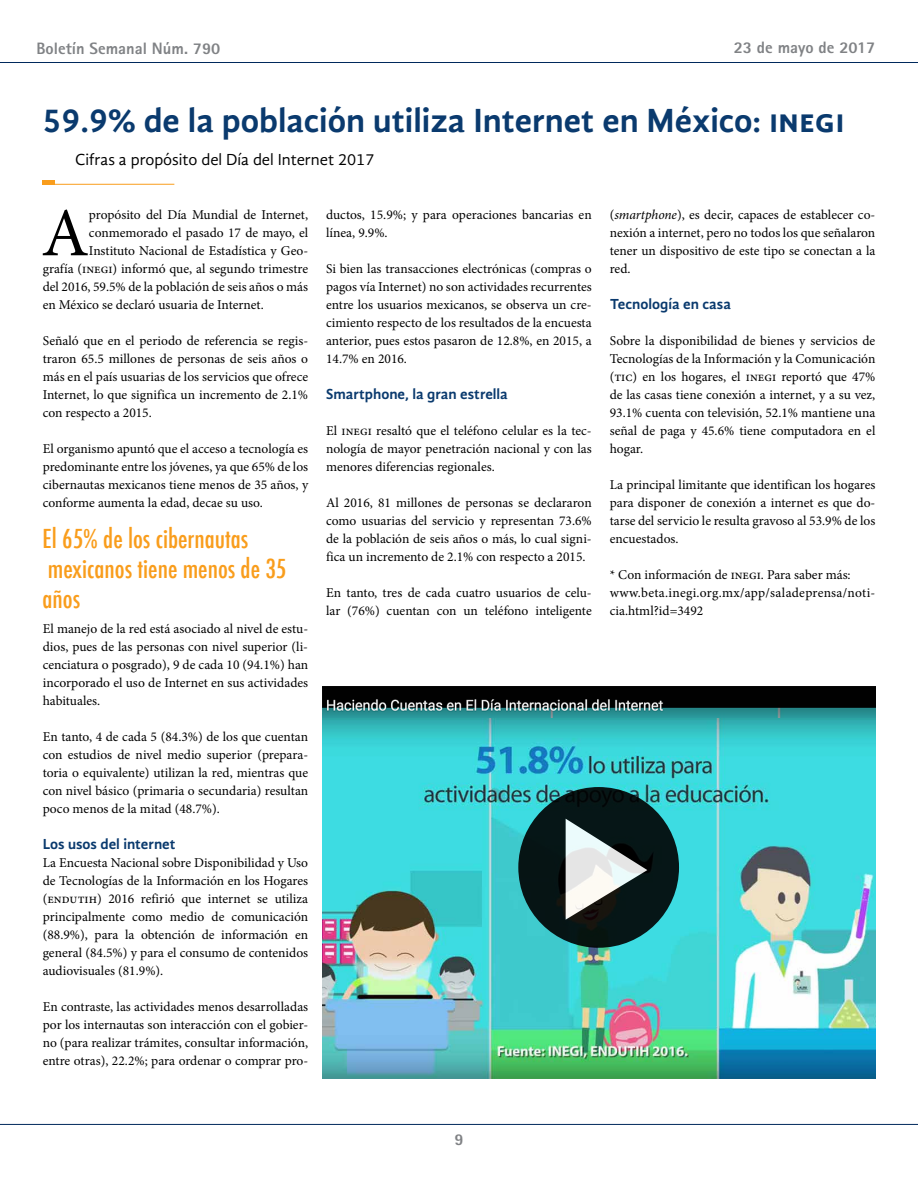
<style>
.page{position:relative;width:918px;height:1188px;background:#fff}
.page>*{position:absolute;margin:0;border:0;box-sizing:border-box;transform-origin:0 0}
.t1{font:68.85px "Minion Pro";color:#000}
.t2{font:700 34.5px "Gandhi Sans";color:#0a3a6e}
.t3{font:500 condensed 25.5px/30px "Futura";color:#f99d1c}
.t4{font:16.5px "Gandhi Sans";color:#000}
.t5{font:800 16.5px "Rotis Sans Serif";color:#808285}
.t6{font:700 15px "Gandhi Sans";color:#0a3a6e}
.t7{font:13.5px/18px "Minion Pro";color:#000;text-align:justify}
.s1{font-style:italic}
</style>
<div class="page">
<hr style="left:0;top:62px;width:918px;height:1px;background:#00295c">
<hr style="left:0;top:1124px;width:918px;height:1px;background:#00295c">
<hr style="left:43px;top:184px;width:131px;height:1px;background:#f99d1c">
<hr style="left:43px;top:181px;width:12px;height:4px;background:#f99d1c">
<img style="left:322px;top:718px;width:553px;height:360px">
<img style="left:322px;top:687px;width:553px;height:31px">
<svg style="left:518px;top:787px;width:161px;height:161px;background:#071616"></svg>
<svg style="left:566px;top:819px;width:81px;height:101px"></svg>
<p class="t5" style="left:36px;top:38px;width:185px">Boletín Semanal Núm. 790</p>
<p class="t5" style="left:734px;top:37px;width:143px">23 de mayo de 2017</p>
<h2 class="t2" style="left:43px;top:101px;width:804px">59.9% de la población utiliza Internet en México: inegi</h2>
<p class="t4" style="left:75px;top:150px;width:301px">Cifras a propósito del Día del Internet 2017</p>
<h1 class="t1" style="left:41px;top:187px;width:49px">A</h1>
<p class="t7" style="left:89px;top:206px;width:221px">propósito del Día Mundial de Internet,</p>
<p class="t7" style="left:89px;top:224px;width:221px">conmemorado el pasado 17 de mayo, el</p>
<p class="t7" style="left:89px;top:242px;width:221px">Instituto Nacional de Estadística y Geo-</p>
<p class="t7" style="left:43px;top:260px;width:267px">grafía (inegi) informó que, al segundo trimestre</p>
<p class="t7" style="left:43px;top:278px;width:267px">del 2016, 59.5% de la población de seis años o más</p>
<p class="t7" style="left:43px;top:296px;width:223px">en México se declaró usuaria de Internet.</p>
<p class="t7" style="left:43px;top:332px;width:267px">Señaló que en el periodo de referencia se regis&shy;traron 65.5 millones de personas de seis años o más en el país usuarias de los servicios que ofrece Internet, lo que significa un incremento de 2.1% con respecto a 2015.</p>
<p class="t7" style="left:43px;top:440px;width:267px">El organismo apuntó que el acceso a tecnología es predominante entre los jóvenes, ya que 65% de los cibernautas mexicanos tiene menos de 35 años, y conforme aumenta la edad, decae su uso.</p>
<h3 class="t3" style="left:43px;top:523px;width:245px">El 65% de los cibernautas mexicanos tiene menos de 35 años</h3>
<p class="t7" style="left:43px;top:620px;width:267px">El manejo de la red está asociado al nivel de estu&shy;dios, pues de las personas con nivel superior (li&shy;cenciatura o posgrado), 9 de cada 10 (94.1%) han incorporado el uso de Internet en sus actividades habituales.</p>
<p class="t7" style="left:43px;top:728px;width:267px">En tanto, 4 de cada 5 (84.3%) de los que cuentan con estudios de nivel medio superior (prepara&shy;toria o equivalente) utilizan la red, mientras que con nivel básico (primaria o secundaria) resultan poco menos de la mitad (48.7%).</p>
<p class="t6" style="left:43px;top:836px;width:134px">Los usos del internet</p>
<p class="t7" style="left:43px;top:854px;width:267px">La Encuesta Nacional sobre Disponibilidad y Uso de Tecnologías de la Información en los Hogares (endutih) 2016 refirió que internet se utiliza principalmente como medio de comunicación (88.9%), para la obtención de información en general (84.5%) y para el consumo de contenidos audiovisuales (81.9%).</p>
<p class="t7" style="left:43px;top:998px;width:267px">En contraste, las actividades menos desarrolladas por los internautas son interacción con el gobier&shy;no (para realizar trámites, consultar información, entre otras), 22.2%; para ordenar o comprar pro-</p>
<p class="t7" style="left:326px;top:206px;width:267px">ductos, 15.9%; y para operaciones bancarias en línea, 9.9%.</p>
<p class="t7" style="left:326px;top:260px;width:267px">Si bien las transacciones electrónicas (compras o pagos vía Internet) no son actividades recurrentes entre los usuarios mexicanos, se observa un cre&shy;cimiento respecto de los resultados de la encuesta anterior, pues estos pasaron de 12.8%, en 2015, a 14.7% en 2016.</p>
<p class="t6" style="left:326px;top:385px;width:183px">Smartphone, la gran estrella</p>
<p class="t7" style="left:326px;top:422px;width:267px">El inegi resaltó que el teléfono celular es la tec&shy;nología de mayor penetración nacional y con las menores diferencias regionales.</p>
<p class="t7" style="left:326px;top:494px;width:267px">Al 2016, 81 millones de personas se declararon como usuarias del servicio y representan 73.6% de la población de seis años o más, lo cual signi&shy;fica un incremento de 2.1% con respecto a 2015.</p>
<p class="t7" style="left:326px;top:584px;width:267px">En tanto, tres de cada cuatro usuarios de celu&shy;lar (76%) cuentan con un teléfono inteligente</p>
<p class="t7" style="left:610px;top:206px;width:267px">(<span class="s1">smartphone</span>), es decir, capaces de establecer co&shy;nexión a internet, pero no todos los que señalaron tener un dispositivo de este tipo se conectan a la red.</p>
<p class="t6" style="left:610px;top:295px;width:123px">Tecnología en casa</p>
<p class="t7" style="left:610px;top:332px;width:267px">Sobre la disponibilidad de bienes y servicios de Tecnologías de la Información y la Comunicación (tic) en los hogares, el inegi reportó que 47% de las casas tiene conexión a internet, y a su vez, 93.1% cuenta con televisión, 52.1% mantiene una señal de paga y 45.6% tiene computadora en el hogar.</p>
<p class="t7" style="left:610px;top:476px;width:267px">La principal limitante que identifican los hogares para disponer de conexión a internet es que do&shy;tarse del servicio le resulta gravoso al 53.9% de los encuestados.</p>
<p class="t7" style="left:610px;top:566px;width:267px;text-align:left">* Con información de inegi. Para saber más: www.beta.inegi.org.mx/app/saladeprensa/noti&shy;cia.html?id=3492</p>
<p class="t5" style="left:455px;top:1129px;width:11px">9</p>
</div>
